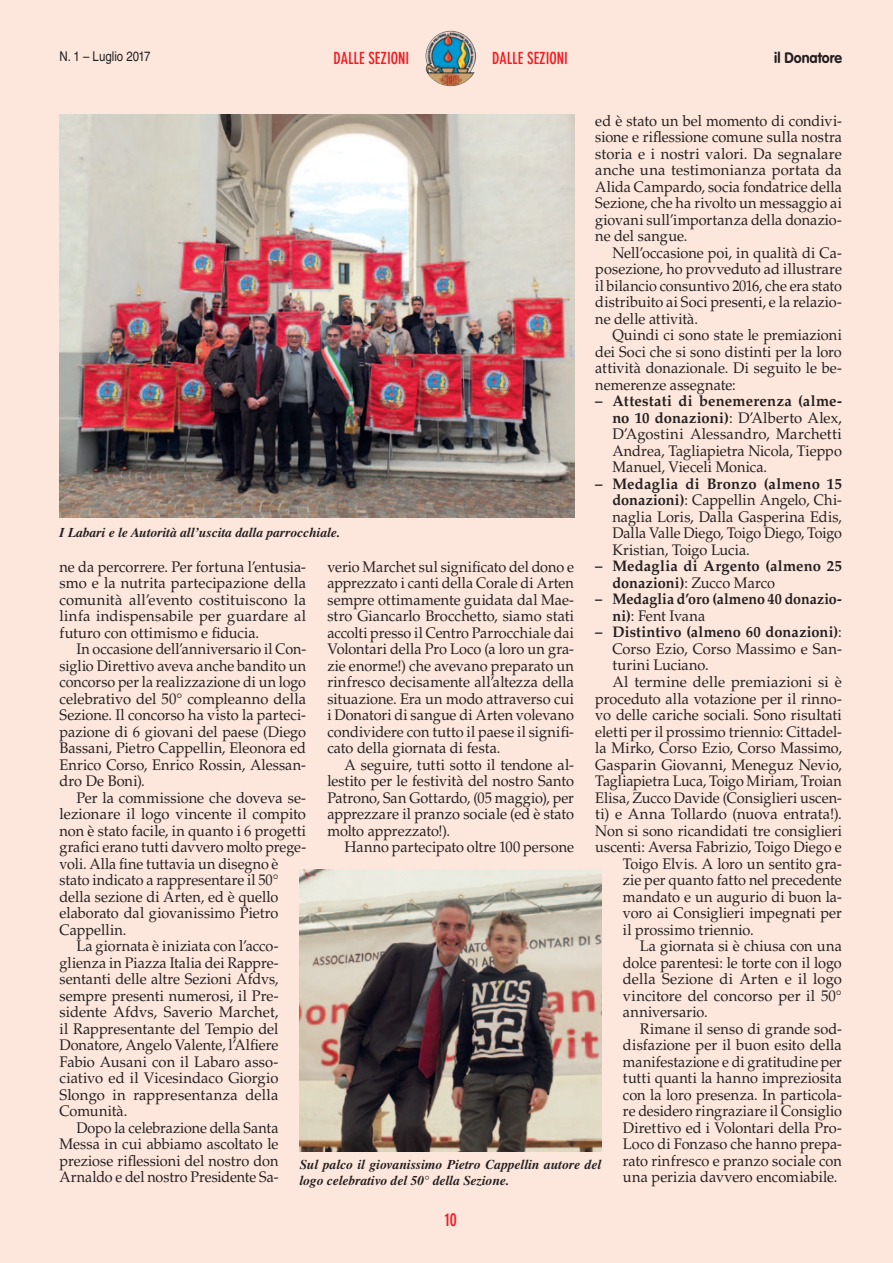
<style>
.page{position:relative;width:893px;height:1263px;background:#fde7dc}
.page>*{position:absolute;margin:0;border:0;box-sizing:border-box;transform-origin:0 0}
.t1{font:700 condensed 18px "DIN Neuzeit Grotesk Std";color:#ee1d23;scale:.96 1}
.t2{font:700 condensed 16.5px "DIN Neuzeit Grotesk Std";color:#ee1d23;scale:.96 1}
.t3{font:15.3px/16.5px "Palatino LT Std";color:#231f20;text-align:justify;scale:.95 1}
.t4{font:15.3px/16.5px "Palatino LT Std";color:#231f20;text-align:justify;scale:.94 1}
.t5{font:15.3px/16.5px "Palatino LT Std";color:#231f20;text-align:justify}
.t6{font:15.3px "Palatino LT Std";color:#231f20;scale:.96 1}
.t7{font:700 15.3px/16.5px "Palatino LT Std";letter-spacing:.01em;color:#231f20}
.t8{font:700 15.3px/16.5px "Palatino LT Std";letter-spacing:.01em;color:#231f20;scale:.93 1}
.t9{font:700 15.3px "Palatino LT Std";letter-spacing:.01em;color:#231f20;scale:.96 1}
.t10{font:15.3px "Palatino LT Std";color:#231f20;scale:.93 1}
.t11{font:700 15px "VAG Rounded Std";color:#231f20;scale:.95 1}
.t12{font:italic 700 13.5px/15.6px "Times LT Std";color:#231f20}
.t13{font:13.5px "Helvetica LT Std";color:#231f20;scale:.85 1}
.s1{font-weight:700}
.s2{font-weight:400}
</style>
<div class="page">
<img style="left:300px;top:870px;width:302px;height:281px">
<img style="left:60px;top:115px;width:514px;height:403px">
<img style="left:425px;top:31px;width:51px;height:55px">
<p class="t13" style="left:60px;top:48px;width:109px">N. 1 – Luglio 2017</p>
<p class="t11" style="left:774px;top:48px;width:73px">il Donatore</p>
<p class="t2" style="left:333px;top:48px;width:80px">DALLE SEZIONI</p>
<p class="t2" style="left:492px;top:48px;width:80px">DALLE SEZIONI</p>
<p class="t3" style="left:595px;top:113px;width:261px">ed è stato un bel momento di condivi&shy;sione e riflessione comune sulla nostra storia e i nostri valori. Da segnalare anche una testimonianza portata da Alida Campardo, socia fondatrice della Sezione, che ha rivolto un messaggio ai giovani sull’importanza della donazio&shy;ne del sangue.</p>
<p class="t3" style="left:595px;top:245px;width:261px;text-indent:17px">Nell’occasione poi, in qualità di Ca&shy;posezione, ho provveduto ad illustrare il bilancio consuntivo 2016, che era stato distribuito ai Soci presenti, e la relazio&shy;ne delle attività.</p>
<p class="t3" style="left:595px;top:327px;width:261px;text-indent:17px">Quindi ci sono state le premiazioni dei Soci che si sono distinti per la loro attività donazionale. Di seguito le be&shy;nemerenze assegnate:</p>
<p class="t5" style="left:612px;top:393px;width:231px;text-indent:-17px"><span class="s1">– Attestati di benemerenza (alme&shy;no 10 donazioni)</span>: D’Alberto Alex, D’Agostini Alessandro, Marchetti Andrea, Tagliapietra Nicola, Tieppo Manuel, Vieceli Monica.</p>
<p class="t3" style="left:612px;top:476px;width:243px;text-indent:-17px"><span class="s1">– Medaglia di Bronzo (almeno 15 donazioni)</span>: Cappellin Angelo, Chi&shy;naglia Loris, Dalla Gasperina Edis, Dalla Valle Diego, Toigo Diego, Toigo Kristian, Toigo Lucia.</p>
<p class="t7" style="left:612px;top:558px;width:231px;text-indent:-17px">– Medaglia di Argento (almeno 25 donazioni)<span class="s2">: Zucco Marco</span></p>
<p class="t8" style="left:612px;top:591px;width:248px;text-indent:-17px">– Medaglia d’oro (almeno 40 donazio&shy;ni)<span class="s2">: Fent Ivana</span></p>
<p class="t9" style="left:595px;top:623px;width:258px">– Distintivo (almeno 60 donazioni)<span class="s2">:</span></p>
<p class="t6" style="left:612px;top:640px;width:241px">Corso Ezio, Corso Massimo e San-</p>
<p class="t3" style="left:612px;top:657px;width:103px">turini Luciano.</p>
<p class="t5" style="left:612px;top:674px;width:231px">Al termine delle premiazioni si è</p>
<p class="t3" style="left:595px;top:690px;width:261px">proceduto alla votazione per il rinno-</p>
<p class="t6" style="left:595px;top:706px;width:258px">vo delle cariche sociali. Sono risultati</p>
<p class="t3" style="left:595px;top:723px;width:261px">eletti per il prossimo triennio: Cittadel-</p>
<p class="t3" style="left:595px;top:740px;width:261px">la Mirko, Corso Ezio, Corso Massimo,</p>
<p class="t5" style="left:595px;top:756px;width:248px">Gasparin Giovanni, Meneguz Nevio,</p>
<p class="t4" style="left:595px;top:773px;width:264px">Tagliapietra Luca, Toigo Miriam, Troian</p>
<p class="t3" style="left:595px;top:789px;width:261px">Elisa, Zucco Davide (Consiglieri uscen-</p>
<p class="t5" style="left:595px;top:806px;width:248px">ti) e Anna Tollardo (nuova entrata!).</p>
<p class="t3" style="left:595px;top:822px;width:261px">Non si sono ricandidati tre consiglieri</p>
<p class="t3" style="left:595px;top:839px;width:261px">uscenti: Aversa Fabrizio, Toigo Diego e</p>
<p class="t3" style="left:623px;top:855px;width:232px">Toigo Elvis. A loro un sentito gra-</p>
<p class="t3" style="left:623px;top:872px;width:232px">zie per quanto fatto nel precedente</p>
<p class="t3" style="left:623px;top:888px;width:232px">mandato e un augurio di buon la-</p>
<p class="t3" style="left:623px;top:905px;width:232px">voro ai Consiglieri impegnati per</p>
<p class="t3" style="left:623px;top:921px;width:139px">il prossimo triennio.</p>
<p class="t3" style="left:640px;top:938px;width:214px">La giornata si è chiusa con una</p>
<p class="t3" style="left:623px;top:954px;width:232px">dolce parentesi: le torte con il logo</p>
<p class="t5" style="left:623px;top:971px;width:220px">della Sezione di Arten e il logo</p>
<p class="t5" style="left:623px;top:987px;width:220px">vincitore del concorso per il 50°</p>
<p class="t3" style="left:623px;top:1004px;width:91px">anniversario.</p>
<p class="t3" style="left:640px;top:1020px;width:214px">Rimane il senso di grande sod-</p>
<p class="t6" style="left:623px;top:1036px;width:230px">disfazione per il buon esito della</p>
<p class="t10" style="left:623px;top:1052px;width:237px">manifestazione e di gratitudine per</p>
<p class="t3" style="left:623px;top:1070px;width:232px">tutti quanti la hanno impreziosita</p>
<p class="t3" style="left:623px;top:1086px;width:232px">con la loro presenza. In particola-</p>
<p class="t4" style="left:623px;top:1103px;width:234px">re desidero ringraziare il Consiglio</p>
<p class="t3" style="left:623px;top:1119px;width:232px">Direttivo ed i Volontari della Pro-</p>
<p class="t3" style="left:623px;top:1136px;width:232px">Loco di Fonzaso che hanno prepa-</p>
<p class="t3" style="left:623px;top:1152px;width:232px">rato rinfresco e pranzo sociale con</p>
<p class="t3" style="left:623px;top:1169px;width:227px">una perizia davvero encomiabile.</p>
<p class="t12" style="left:60px;top:524px;width:282px">I Labari e le Autorità all’uscita dalla parrocchiale.</p>
<p class="t3" style="left:60px;top:559px;width:261px">ne da percorrere. Per fortuna l’entusia&shy;smo e la nutrita partecipazione della comunità all’evento costituiscono la linfa indispensabile per guardare al futuro con ottimismo e fiducia.</p>
<p class="t4" style="left:60px;top:641px;width:264px;text-indent:17px">In occasione dell’anniversario il Con&shy;siglio Direttivo aveva anche bandito un concorso per la realizzazione di un logo celebrativo del 50° compleanno della Sezione. Il concorso ha visto la parteci&shy;pazione di 6 giovani del paese (Diego Bassani, Pietro Cappellin, Eleonora ed Enrico Corso, Enrico Rossin, Alessan&shy;dro De Boni).</p>
<p class="t6" style="left:77px;top:789px;width:241px">Per la commissione che doveva se-</p>
<p class="t5" style="left:60px;top:806px;width:248px">lezionare il logo vincente il compito</p>
<p class="t3" style="left:60px;top:823px;width:261px">non è stato facile, in quanto i 6 progetti</p>
<p class="t4" style="left:60px;top:839px;width:264px">grafici erano tutti davvero molto prege-</p>
<p class="t4" style="left:60px;top:856px;width:234px">voli. Alla fine tuttavia un disegno è</p>
<p class="t4" style="left:60px;top:872px;width:234px">stato indicato a rappresentare il 50°</p>
<p class="t3" style="left:60px;top:889px;width:232px">della sezione di Arten, ed è quello</p>
<p class="t3" style="left:60px;top:905px;width:232px">elaborato dal giovanissimo Pietro</p>
<p class="t3" style="left:60px;top:922px;width:72px">Cappellin.</p>
<p class="t3" style="left:77px;top:938px;width:214px">La giornata è iniziata con l’acco-</p>
<p class="t4" style="left:60px;top:955px;width:234px">glienza in Piazza Italia dei Rappre-</p>
<p class="t3" style="left:60px;top:971px;width:232px">sentanti delle altre Sezioni Afdvs,</p>
<p class="t3" style="left:60px;top:988px;width:232px">sempre presenti numerosi, il Pre-</p>
<p class="t5" style="left:60px;top:1004px;width:220px">sidente Afdvs, Saverio Marchet,</p>
<p class="t6" style="left:60px;top:1020px;width:230px">il Rappresentante del Tempio del</p>
<p class="t3" style="left:60px;top:1037px;width:232px">Donatore, Angelo Valente, l’Alfiere</p>
<p class="t6" style="left:60px;top:1053px;width:230px">Fabio Ausani con il Labaro asso-</p>
<p class="t5" style="left:60px;top:1070px;width:220px">ciativo ed il Vicesindaco Giorgio</p>
<p class="t5" style="left:60px;top:1087px;width:220px">Slongo in rappresentanza della</p>
<p class="t3" style="left:60px;top:1103px;width:73px">Comunità.</p>
<p class="t4" style="left:77px;top:1120px;width:216px">Dopo la celebrazione della Santa</p>
<p class="t3" style="left:60px;top:1136px;width:232px">Messa in cui abbiamo ascoltato le</p>
<p class="t3" style="left:60px;top:1153px;width:232px">preziose riflessioni del nostro don</p>
<p class="t4" style="left:60px;top:1169px;width:234px">Arnaldo e del nostro Presidente Sa-</p>
<p class="t4" style="left:327px;top:559px;width:264px">verio Marchet sul significato del dono e apprezzato i canti della Corale di Arten sempre ottimamente guidata dal Mae&shy;stro Giancarlo Brocchetto, siamo stati accolti presso il Centro Parrocchiale dai Volontari della Pro Loco (a loro un gra&shy;zie enorme!) che avevano preparato un rinfresco decisamente all’altezza della situazione. Era un modo attraverso cui i Donatori di sangue di Arten volevano condividere con tutto il paese il signifi&shy;cato della giornata di festa.</p>
<p class="t3" style="left:327px;top:757px;width:261px;text-indent:17px">A seguire, tutti sotto il tendone al&shy;lestito per le festività del nostro Santo Patrono, San Gottardo, (05 maggio), per apprezzare il pranzo sociale (ed è stato molto apprezzato!).</p>
<p class="t3" style="left:344px;top:839px;width:243px">Hanno partecipato oltre 100 persone</p>
<p class="t12" style="left:300px;top:1156px;width:303px">Sul palco il giovanissimo Pietro Cappellin autore del logo celebrativo del 50° della Sezione.</p>
<p class="t1" style="left:445px;top:1209px;width:14px">10</p>
</div>
